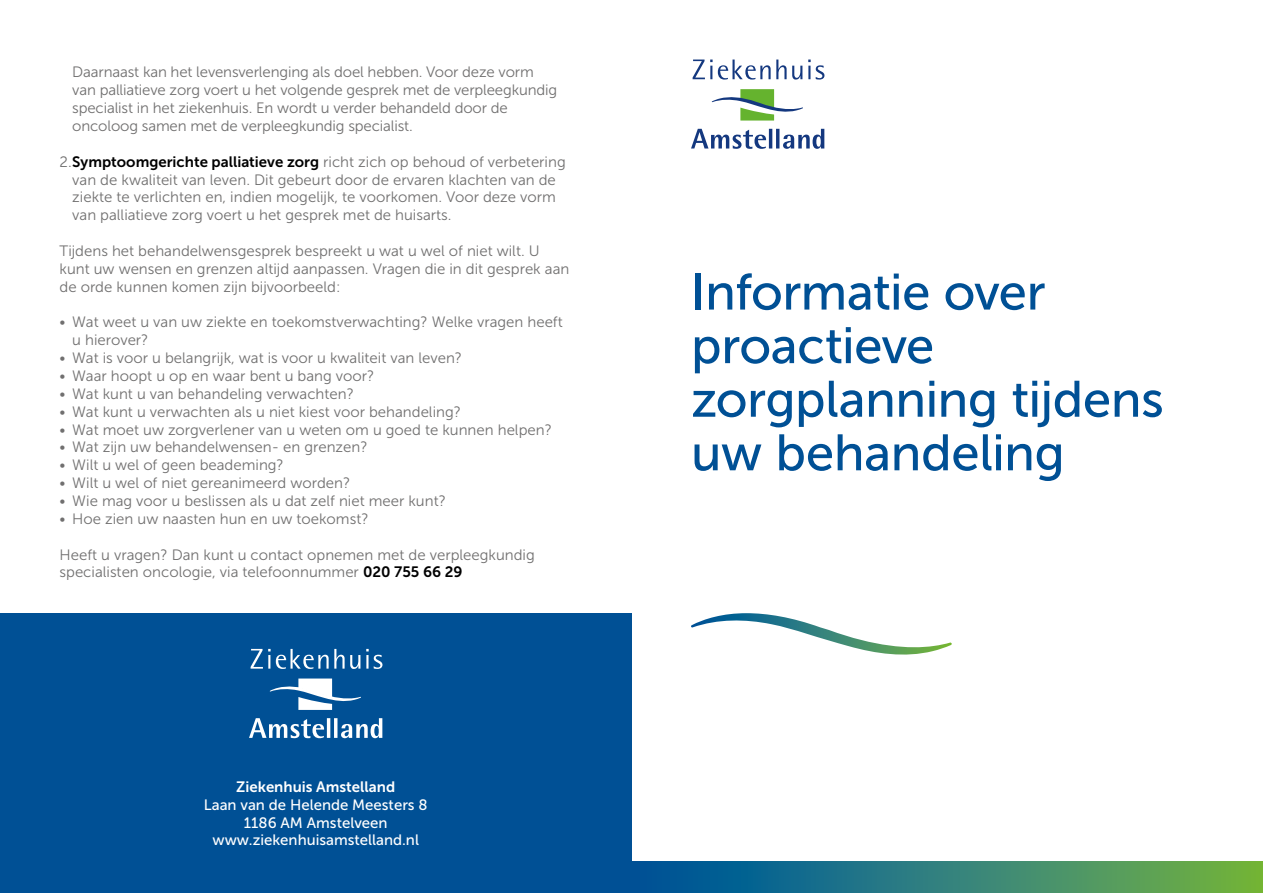
<style>
.page{position:relative;width:1263px;height:893px;background:#fff}
.page>*{position:absolute;margin:0;border:0;box-sizing:border-box;transform-origin:0 0}
._2_Chapeau_34pt{font:51px/53.6px "Museo Sans 500";letter-spacing:-.01em;color:#005095}
._0_Body_10pt{font:15px/17.9px "Museo Sans 300";color:#706f6f}
.t1{font:15px "Museo Sans 500";color:#fff}
.t2{font:15px "Museo Sans 700";color:#fff}
.s1{font-family:"Museo Sans 700";color:#000}
</style>
<div class="page">
<svg style="left:631px;top:861px;width:632px;height:32px;background:#338275"></svg>
<svg style="left:693px;top:60px;width:131px;height:20px"></svg>
<svg style="left:691px;top:129px;width:133px;height:20px"></svg>
<svg style="left:712px;top:89px;width:91px;height:32px"></svg>
<svg style="left:691px;top:613px;width:261px;height:42px"></svg>
<div style="left:0;top:613px;width:631px;height:280px;background:#005095"></div>
<svg style="left:251px;top:649px;width:131px;height:20px"></svg>
<svg style="left:249px;top:718px;width:133px;height:20px"></svg>
<svg style="left:270px;top:678px;width:91px;height:32px"></svg>
<p class="_0_Body_10pt" style="left:72px;top:63px;width:486px">Daarnaast kan het levensverlenging als doel hebben. Voor deze vorm van palliatieve zorg voert u het volgende gesprek met de verpleegkundig specialist in het ziekenhuis. En wordt u verder behandeld door de oncoloog samen met de verpleegkundig specialist.</p>
<p class="_0_Body_10pt" style="left:72px;top:153px;width:495px;text-indent:-13px">2.<span class="s1">Symptoomgerichte palliatieve zorg</span> richt zich op behoud of verbetering van de kwaliteit van leven. Dit gebeurt door de ervaren klachten van de ziekte te verlichten en, indien mogelijk, te voorkomen. Voor deze vorm van palliatieve zorg voert u het gesprek met de huisarts.</p>
<p class="_0_Body_10pt" style="left:60px;top:242px;width:511px">Tijdens het behandelwensgesprek bespreekt u wat u wel of niet wilt. U kunt uw wensen en grenzen altijd aanpassen. Vragen die in dit gesprek aan de orde kunnen komen zijn bijvoorbeeld:</p>
<p class="_0_Body_10pt" style="left:72px;top:313px;width:492px;text-indent:-13px">• Wat weet u van uw ziekte en toekomstverwachting? Welke vragen heeft u hierover?</p>
<p class="_0_Body_10pt" style="left:60px;top:349px;width:404px">• Wat is voor u belangrijk, wat is voor u kwaliteit van leven?</p>
<p class="_0_Body_10pt" style="left:60px;top:367px;width:316px">• Waar hoopt u op en waar bent u bang voor?</p>
<p class="_0_Body_10pt" style="left:60px;top:385px;width:296px">• Wat kunt u van behandeling verwachten?</p>
<p class="_0_Body_10pt" style="left:60px;top:403px;width:403px">• Wat kunt u verwachten als u niet kiest voor behandeling?</p>
<p class="_0_Body_10pt" style="left:60px;top:421px;width:494px">• Wat moet uw zorgverlener van u weten om u goed te kunnen helpen?</p>
<p class="_0_Body_10pt" style="left:60px;top:438px;width:309px">• Wat zijn uw behandelwensen- en grenzen?</p>
<p class="_0_Body_10pt" style="left:60px;top:456px;width:226px">• Wilt u wel of geen beademing?</p>
<p class="_0_Body_10pt" style="left:60px;top:474px;width:292px">• Wilt u wel of niet gereanimeerd worden?</p>
<p class="_0_Body_10pt" style="left:60px;top:492px;width:388px">• Wie mag voor u beslissen als u dat zelf niet meer kunt?</p>
<p class="_0_Body_10pt" style="left:60px;top:510px;width:311px">• Hoe zien uw naasten hun en uw toekomst?</p>
<p class="_0_Body_10pt" style="left:60px;top:546px;width:477px">Heeft u vragen? Dan kunt u contact opnemen met de verpleegkundig specialisten oncologie, via telefoonnummer <span class="s1">020 755 66 29</span></p>
<p class="t2" style="left:236px;top:778px;width:160px">Ziekenhuis Amstelland</p>
<p class="t1" style="left:204px;top:796px;width:225px">Laan van de Helende Meesters 8</p>
<p class="t1" style="left:244px;top:814px;width:145px">1186 AM Amstelveen</p>
<p class="t1" style="left:212px;top:832px;width:208px">www.ziekenhuisamstelland.nl</p>
<p class="_2_Chapeau_34pt" style="left:691px;top:265px;width:474px">Informatie over proactieve zorgplanning tijdens uw behandeling</p>
</div>
